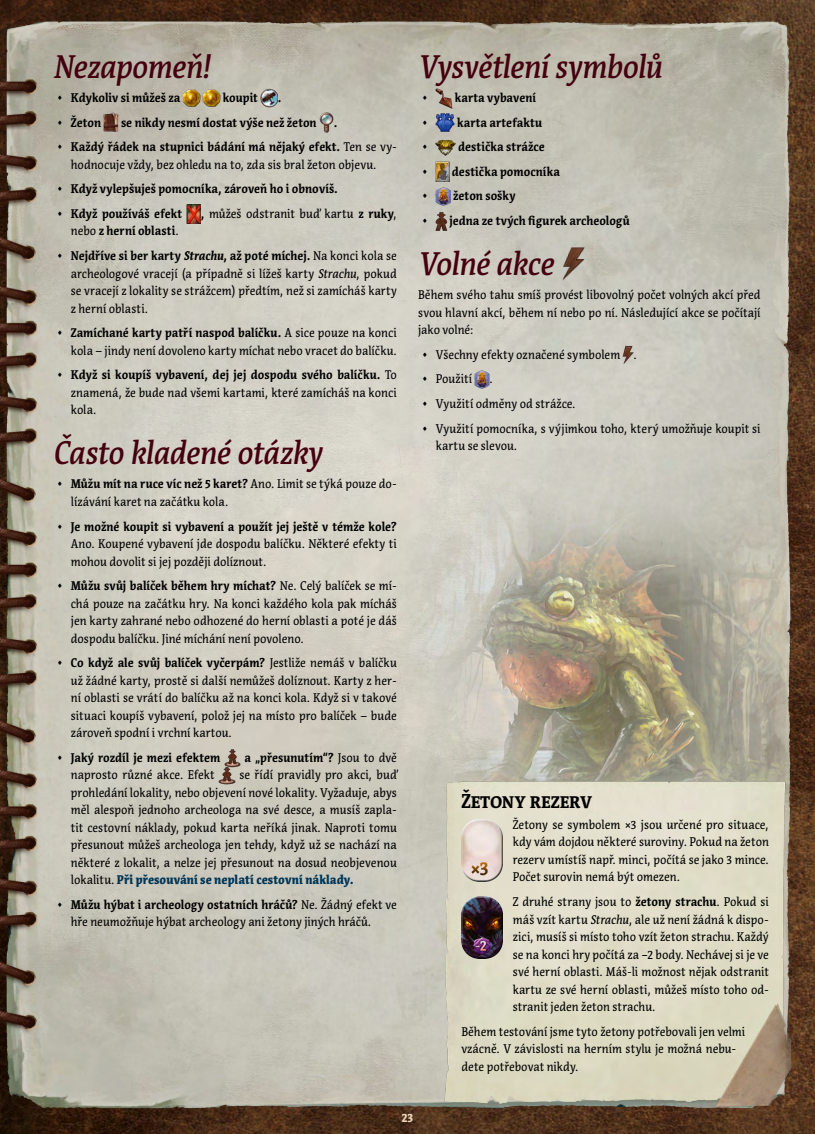
<style>
.page{position:relative;width:815px;height:1134px;background:#fff}
.page>*{position:absolute;margin:0;border:0;box-sizing:border-box;transform-origin:0 0}
.t1{font:italic 500 32.5px "Acuta";letter-spacing:-.02em;color:#44000e;scale:.9 1}
.t2{font:700 20px "Acuta";letter-spacing:-.005em;color:#000;scale:.9 1}
.t3{font:12.5px/17.5px "Acuta";color:#000;text-align:justify;scale:.9 1}
.t4{font:700 12.5px/24.6px "Acuta";letter-spacing:.005em;color:#000;scale:.9 1}
.t5{font:700 12.5px "Acuta";letter-spacing:.025em;color:#000;scale:.9 1}
.t6{font:900 12.5px "Acuta";color:#e7d5b5;scale:.9 1}
.s1{font-weight:400}
.s2{font-weight:700}
.s3{font-style:italic}
.s4{font-weight:900;color:#003657}
</style>
<div class="page">
<img style="left:0;top:0;width:815px;height:1134px">
<img style="left:440px;top:657px;width:363px;height:477px">
<img style="left:183px;top:88px;width:17px;height:20px">
<img style="left:203px;top:88px;width:17px;height:20px">
<img style="left:260px;top:88px;width:18px;height:20px">
<img style="left:104px;top:113px;width:15px;height:20px">
<img style="left:319px;top:113px;width:15px;height:20px">
<img style="left:187px;top:204px;width:14px;height:20px">
<img style="left:224px;top:748px;width:17px;height:20px">
<img style="left:219px;top:765px;width:16px;height:20px">
<img style="left:436px;top:88px;width:16px;height:20px">
<img style="left:436px;top:113px;width:19px;height:20px">
<img style="left:436px;top:137px;width:20px;height:20px">
<img style="left:436px;top:162px;width:13px;height:20px">
<img style="left:436px;top:187px;width:15px;height:19px">
<img style="left:436px;top:211px;width:11px;height:20px">
<img style="left:560px;top:245px;width:27px;height:38px">
<img style="left:623px;top:345px;width:11px;height:20px">
<img style="left:475px;top:369px;width:15px;height:20px">
<div style="left:461px;top:819px;width:40px;height:53px;background:#fff;opacity:.75"></div>
<div style="left:462px;top:825px;width:41px;height:57px;background:#000;opacity:.75"></div>
<div style="left:461px;top:896px;width:40px;height:53px;background:#fff;opacity:.75"></div>
<div style="left:462px;top:902px;width:41px;height:57px;background:#000;opacity:.75"></div>
<h1 class="t1" style="left:53px;top:47px;width:176px">Nezapomeň!</h1>
<p class="t4" style="left:57px;top:85px;width:139px"><span class="s1">◊</span> Kdykoliv si můžeš za</p>
<p class="t4" style="left:223px;top:85px;width:41px">koupit</p>
<p class="t4" style="left:278px;top:85px;width:6px">.</p>
<p class="t4" style="left:57px;top:110px;width:51px"><span class="s1">◊</span> Žeton</p>
<p class="t4" style="left:121px;top:110px;width:219px">se nikdy nesmí dostat výše než žeton</p>
<p class="t4" style="left:57px;top:110px;width:379px;text-indent:277px">.<br><span class="s1">◊</span> Každý řádek na stupnici bádání má nějaký efekt. <span class="s1">Ten se vy-</span></p>
<p class="t4" style="left:57px;top:152px;width:357px;text-indent:14px"><span class="s1">hodnocuje vždy, bez ohledu na to, zda sis bral žeton objevu. ◊</span> Když vylepšuješ pomocníka, zároveň ho i obnovíš.<br><span class="s1">◊</span> Když používáš efekt</p>
<p class="t3" style="left:201px;top:205px;width:219px"><span class="s2">,</span> můžeš odstranit buď kartu <span class="s2">z ruky</span>,</p>
<p class="t4" style="left:57px;top:219px;width:379px;text-indent:14px"><span class="s1">nebo</span> z herní oblasti<span class="s1">.<br>◊</span> Nejdříve si ber karty <span class="s3">Strachu</span>, až poté míchej. <span class="s1">Na konci kola se</span></p>
<p class="t3" style="left:71px;top:264px;width:364px">archeologové vracejí (a případně si lížeš karty <span class="s3">Strachu</span>, pokud se vracejí z lokality se strážcem) předtím, než si zamícháš karty z herní oblasti.</p>
<p class="t3" style="left:57px;top:324px;width:379px;text-align:right">◊ <span class="s2">Zamíchané karty patří naspod balíčku.</span> A sice pouze na konci kola – jindy není dovoleno karty míchat nebo vracet do balíčku.</p>
<p class="t3" style="left:71px;top:366px;width:364px;text-indent:-14px">◊ <span class="s2">Když si koupíš vybavení, dej jej dospodu svého balíčku.</span> To znamená, že bude nad všemi kartami, které zamícháš na konci kola.</p>
<h1 class="t1" style="left:53px;top:433px;width:301px">Často kladené otázky</h1>
<p class="t3" style="left:71px;top:475px;width:364px;text-indent:-14px">◊ <span class="s2">Můžu mít na ruce víc než 5 karet?</span> Ano. Limit se týká pouze do&shy;lízávání karet na začátku kola.</p>
<p class="t3" style="left:71px;top:517px;width:364px;text-indent:-14px">◊ <span class="s2">Je možné koupit si vybavení a použít jej ještě v témže kole?<br></span>Ano. Koupené vybavení jde dospodu balíčku. Některé efekty ti mohou dovolit si jej později dolíznout.</p>
<p class="t3" style="left:71px;top:577px;width:364px;text-indent:-14px">◊ <span class="s2">Můžu svůj balíček během hry míchat?</span> Ne. Celý balíček se mí&shy;chá pouze na začátku hry. Na konci každého kola pak mícháš jen karty zahrané nebo odhozené do herní oblasti a poté je dáš dospodu balíčku. Jiné míchání není povoleno.</p>
<p class="t3" style="left:71px;top:654px;width:364px;text-indent:-14px">◊ <span class="s2">Co když ale svůj balíček vyčerpám?</span> Jestliže nemáš v balíčku už žádné karty, prostě si další nemůžeš dolíznout. Karty z her&shy;ní oblasti se vrátí do balíčku až na konci kola. Když si v takové situaci koupíš vybavení, polož jej na místo pro balíček – bude zároveň spodní i vrchní kartou.</p>
<p class="t4" style="left:57px;top:745px;width:183px"><span class="s1">◊</span> Jaký rozdíl je mezi efektem</p>
<p class="t4" style="left:245px;top:745px;width:171px">a „přesunutím“? <span class="s1">Jsou to dvě</span></p>
<p class="t3" style="left:71px;top:766px;width:161px">naprosto různé akce. Efekt</p>
<p class="t3" style="left:71px;top:766px;width:364px;text-indent:169px">se řídí pravidly pro akci, buď prohledání lokality, nebo objevení nové lokality. Vyžaduje, abys měl alespoň jednoho archeologa na své desce, a musíš zapla&shy;tit cestovní náklady, pokud karta neříká jinak. Naproti tomu přesunout můžeš archeologa jen tehdy, když už se nachází na některé z lokalit, a nelze jej přesunout na dosud neobjevenou lokalitu. <span class="s4">Při přesouvání se neplatí cestovní náklady.</span></p>
<p class="t3" style="left:71px;top:896px;width:364px;text-indent:-14px">◊ <span class="s2">Můžu hýbat i archeology ostatních hráčů?</span> Ne. Žádný efekt ve hře neumožňuje hýbat archeology ani žetony jiných hráčů.</p>
<h1 class="t1" style="left:418px;top:47px;width:272px">Vysvětlení symbolů</h1>
<p class="t3" style="left:422px;top:89px;width:8px">◊</p>
<p class="t4" style="left:455px;top:85px;width:92px">karta vybavení</p>
<p class="t3" style="left:422px;top:114px;width:8px">◊</p>
<p class="t4" style="left:457px;top:110px;width:96px">karta artefaktu</p>
<p class="t3" style="left:422px;top:138px;width:8px">◊</p>
<p class="t4" style="left:458px;top:135px;width:98px">destička strážce</p>
<p class="t3" style="left:422px;top:163px;width:8px">◊</p>
<p class="t4" style="left:452px;top:159px;width:121px">destička pomocníka</p>
<p class="t3" style="left:422px;top:187px;width:8px">◊</p>
<p class="t4" style="left:453px;top:184px;width:71px">žeton sošky</p>
<p class="t3" style="left:422px;top:212px;width:8px">◊</p>
<p class="t5" style="left:449px;top:213px;width:202px">jedna ze tvých figurek archeologů</p>
<h1 class="t1" style="left:418px;top:244px;width:152px">Volné akce</h1>
<p class="t3" style="left:418px;top:286px;width:382px">Během svého tahu smíš provést libovolný počet volných akcí před svou hlavní akcí, během ní nebo po ní. Následující akce se počítají jako volné:</p>
<p class="t3" style="left:422px;top:342px;width:241px;line-height:24.6px">◊ Všechny efekty označené symbolem . ◊ Použití</p>
<p class="t3" style="left:422px;top:367px;width:378px;line-height:24.6px;text-align:left;text-indent:68px">.<br>◊ Využití odměny od strážce.<br>◊ Využití pomocníka, s výjimkou toho, který umožňuje koupit si</p>
<p class="t3" style="left:436px;top:437px;width:92px">kartu se slevou.</p>
<h2 class="t2" style="left:461px;top:789px;width:144px">Žetony rezerv</h2>
<p class="t3" style="left:513px;top:816px;width:286px">Žetony se symbolem ×3 jsou určené pro situace, kdy vám dojdou některé suroviny. Pokud na žeton rezerv umístíš např. minci, počítá se jako 3 mince.<br>Počet surovin nemá být omezen.</p>
<p class="t3" style="left:513px;top:893px;width:286px">Z druhé strany jsou to <span class="s2">žetony strachu</span>. Pokud si máš vzít kartu <span class="s3">Strachu</span>, ale už není žádná k dispo&shy;zici, musíš si místo toho vzít žeton strachu. Každý se na konci hry počítá za −2 body. Nechávej si je ve své herní oblasti. Máš-li možnost nějak odstranit kartu ze své herní oblasti, můžeš místo toho od&shy;stranit jeden žeton strachu.</p>
<p class="t3" style="left:461px;top:1022px;width:317px;text-align:left">Během testování jsme tyto žetony potřebovali jen velmi vzácně. V závislosti na herním stylu je možná nebu&shy;dete potřebovat nikdy.</p>
<p class="t6" style="left:402px;top:1110px;width:14px">23</p>
</div>
